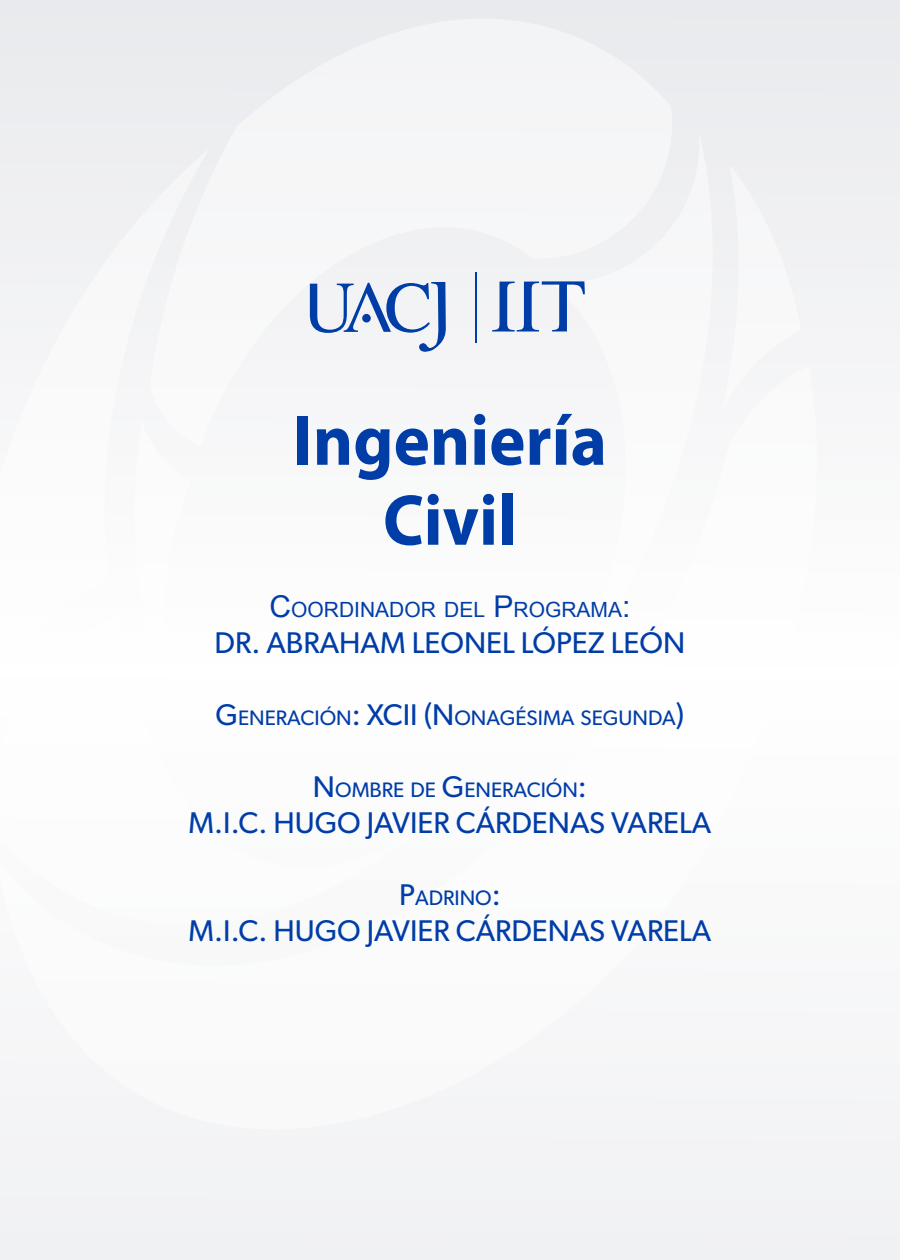
<style>
.page{position:relative;width:900px;height:1260px;background:#f6f6f8}
.page>*{position:absolute;margin:0;border:0;box-sizing:border-box;transform-origin:0 0}
.t1{font:700 72.5px/80px "Myriad Pro";color:#003da7;text-align:center;scale:.95 1}
.t2{font:30px "Gibson";color:#003da7}
.t3{font:21px "Gibson";color:#003da7}
.t4{font:21px "Arial";color:#003da7}
.s1{font-size:30px}
</style>
<div class="page">
<hr style="left:475px;top:272px;width:1px;height:70px;background:#003da7">
<svg style="left:310px;top:282px;width:136px;height:70px"></svg>
<svg style="left:492px;top:281px;width:93px;height:51px"></svg>
<h1 class="t1" style="left:293px;top:398px;width:332px">Ingeniería<br>Civil</h1>
<p class="t4" style="left:270px;top:596px;width:362px"><span class="s1">C</span>OORDINADOR DEL <span class="s1">P</span>ROGRAMA<span class="s1">:</span></p>
<p class="t2" style="left:215px;top:624px;width:472px">DR. ABRAHAM LEONEL LÓPEZ LEÓN</p>
<p class="t3" style="left:216px;top:705px;width:470px"><span class="s1">G</span>ENERACIÓN<span class="s1">: XCII (N</span> ONAGÉSIMA SEGUNDA<span class="s1">)</span></p>
<p class="t3" style="left:313px;top:777px;width:276px"><span class="s1">N</span> OMBRE DE <span class="s1">G</span>ENERACIÓN<span class="s1">:</span></p>
<p class="t2" style="left:189px;top:804px;width:524px">M.I.C. HUGO JAVIER CÁRDENAS VARELA</p>
<p class="t3" style="left:399px;top:885px;width:103px"><span class="s1">P</span>ADRINO<span class="s1">:</span></p>
<p class="t2" style="left:189px;top:912px;width:524px">M.I.C. HUGO JAVIER CÁRDENAS VARELA</p>
</div>
